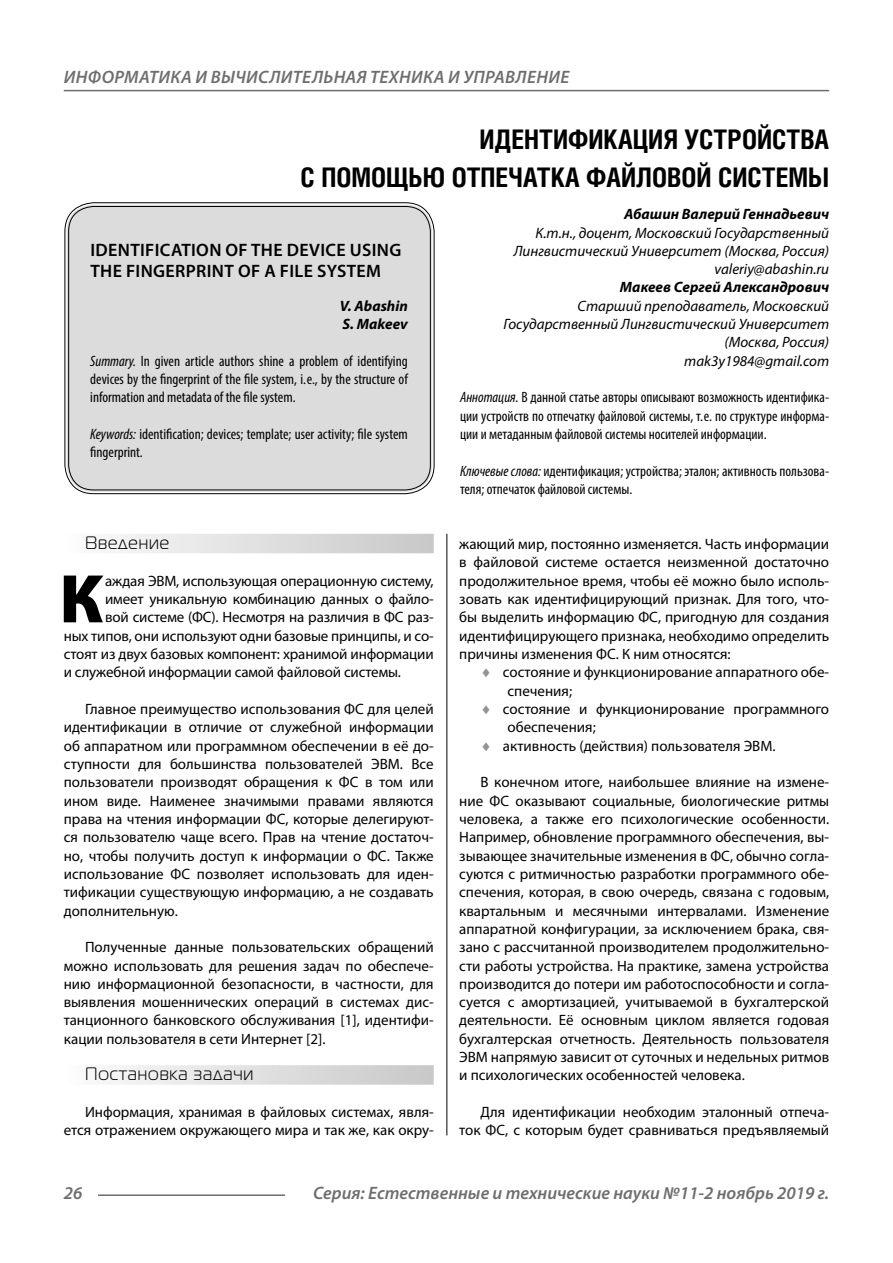
<style>
.page{position:relative;width:893px;height:1263px;background:#fff}
.page>*{position:absolute;margin:0;border:0;box-sizing:border-box;transform-origin:0 0}
.Bukvica{font:900 69.3px "Myriad Pro";color:#000}
.Header{font:700 27px/37.5px "Helios Cond C";color:#000;text-align:right}
.t1{font:italic 600 18px "Myriad Pro";color:#6e6e6e}
.Header-eng{font:600 18px/21.6px "Myriad Pro";letter-spacing:.02em;color:#000}
.Subheader{font:18px "Magistral C";letter-spacing:.05em;color:#000}
.Normal{font:15px/18.3px "Myriad Pro";color:#000;text-align:justify}
.Annotation-rus{font:condensed 15px/18.3px "Myriad Pro";color:#000;text-align:justify}
.Bukvica-2{font:15px "Myriad Pro";letter-spacing:-.01em;color:#000}
.Annotation-eng{font:condensed 15px/18.3px "Myriad Pro";color:#000;text-align:justify}
.Author-doc{font:italic 15px/18.3px "Myriad Pro";color:#000;text-align:right}
.Author{font:italic 700 15px "Myriad Pro";color:#000}
.Author-email{font:italic 15px "Myriad Pro";color:#000}
.Author-eng{font:italic 700 15px "Myriad Pro";color:#000}
.s1{font-style:italic}
.s2{color:#949494}
</style>
<div class="page">
<hr style="left:446px;top:128px;width:1px;height:1007px;background:#000">
<div style="left:64px;top:534px;width:370px;height:19px;background:linear-gradient(to right,#fcfcfc,#c8c8c8)"></div>
<div style="left:64px;top:1065px;width:370px;height:20px;background:linear-gradient(to right,#fcfcfc,#c8c8c8)"></div>
<div style="left:67px;top:205px;width:365px;height:287px;background:#dcdcdc;border-radius:27px"></div>
<div style="left:65px;top:202px;width:369px;height:292px;border:1px solid #000;border-radius:29px"></div>
<div style="left:68px;top:206px;width:363px;height:284px;border:1px solid #000;border-radius:25px"></div>
<hr style="left:98px;top:1194px;width:187px;height:2px;background:#6e6e6e">
<hr style="left:64px;top:90px;width:765px;height:1px;background:#6e6e6e">
<p class="t1" style="left:64px;top:66px;width:25px">Информатика</p>
<p class="t1" style="left:196px;top:66px;width:63px">и вычислител</p>
<p class="t1" style="left:323px;top:66px;width:23px">ьная</p>
<p class="t1" style="left:370px;top:66px;width:12px">техника</p>
<p class="t1" style="left:448px;top:66px;width:37px">и управление</p>
<p class="Header" style="left:301px;top:120px;width:530px">ИДЕНТИФИКАЦИЯ УСТРОЙСТВА<br>С ПОМОЩЬЮ ОТПЕЧАТКА ФАЙЛОВОЙ СИСТЕМЫ</p>
<p class="Author" style="left:624px;top:204px;width:206px">Абашин Валерий Геннадьевич</p>
<p class="Author-doc" style="left:514px;top:223px;width:317px">К.т.н., доцент, Московский Государственный<br>Лингвистический Университет (Москва, Россия)</p>
<p class="Author-email" style="left:714px;top:260px;width:116px">valeriy@abashin.ru</p>
<p class="Author" style="left:620px;top:278px;width:211px">Макеев Сергей Александрович</p>
<p class="Author-doc" style="left:504px;top:296px;width:327px">Старший преподаватель, Московский<br>Государственный Лингвистический Университет (Москва, Россия)</p>
<p class="Author-email" style="left:684px;top:351px;width:146px">mak3y1984@gmail.com</p>
<p class="Annotation-rus" style="left:460px;top:388px;width:371px"><span class="s1">Аннотация.</span> В данной статье авторы описывают возможность идентифика&shy;ции устройств по отпечатку файловой системы, т.е. по структуре информа&shy;ции и метаданным файловой системы носителей информации.</p>
<p class="Annotation-rus" style="left:460px;top:461px;width:371px"><span class="s1">Ключевые слова:</span> идентификация; устройства; эталон; активность пользова&shy;теля; отпечаток файловой системы.</p>
<p class="Header-eng" style="left:90px;top:239px;width:312px">IDENTIFICATION OF THE DEVICE USING<br>THE FINGERPRINT OF A FILE SYSTEM</p>
<p class="Author-eng" style="left:340px;top:296px;width:70px">V. Abashin</p>
<p class="Author-eng" style="left:343px;top:314px;width:67px">S. Makeev</p>
<p class="Annotation-eng" style="left:90px;top:351px;width:319px"><span class="s1">Summary.</span> In given article authors shine a problem of identifying devices by the fingerprint of the file system, i.e., by the structure of information and metadata of the file system.</p>
<p class="Annotation-eng" style="left:90px;top:425px;width:319px"><span class="s1">Keywords:</span> identification; devices; template; user activity; file system fingerprint.</p>
<p class="Subheader" style="left:85px;top:533px;width:86px">Введение</p>
<p class="Bukvica" style="left:59px;top:553px;width:45px">К</p>
<p class="Bukvica-2" style="left:105px;top:571px;width:330px">аждая ЭВМ, использующая операционную систему,</p>
<p class="Bukvica-2" style="left:105px;top:590px;width:330px">имеет уникальную комбинацию данных о файло-</p>
<p class="Bukvica-2" style="left:105px;top:608px;width:330px">вой системе (ФС). Несмотря на различия в ФС раз-</p>
<p class="Bukvica-2" style="left:64px;top:626px;width:371px">ных типов, они используют одни базовые принципы, и со-</p>
<p class="Bukvica-2" style="left:64px;top:645px;width:371px">стоят из двух базовых компонент: хранимой информации</p>
<p class="Bukvica-2" style="left:64px;top:663px;width:339px">и служебной информации самой файловой системы.</p>
<p class="Normal" style="left:64px;top:699px;width:371px;text-indent:21px">Главное преимущество использования ФС для целей идентификации в отличие от служебной информации об аппаратном или программном обеспечении в её до&shy;ступности для большинства пользователей ЭВМ. Все пользователи производят обращения к ФС в том или ином виде. Наименее значимыми правами являются права на чтения информации ФС, которые делегируют&shy;ся пользователю чаще всего. Прав на чтение достаточ&shy;но, чтобы получить доступ к информации о ФС. Также использование ФС позволяет использовать для иден&shy;тификации существующую информацию, а не создавать дополнительную.</p>
<p class="Normal" style="left:64px;top:938px;width:371px;text-indent:21px">Полученные данные пользовательских обращений можно использовать для решения задач по обеспече&shy;нию информационной безопасности, в частности, для выявления мошеннических операций в системах дис&shy;танционного банковского обслуживания [1], идентифи&shy;кации пользователя в сети Интернет [2].</p>
<p class="Subheader" style="left:85px;top:1064px;width:170px">Постановка задачи</p>
<p class="Normal" style="left:64px;top:1103px;width:371px;text-align:right">Информация, хранимая в файловых системах, явля&shy;ется отражением окружающего мира и так же, как окру-</p>
<p class="Normal" style="left:459px;top:535px;width:371px">жающий мир, постоянно изменяется. Часть информации в файловой системе остается неизменной достаточно продолжительное время, чтобы её можно было исполь&shy;зовать как идентифицирующий признак. Для того, что&shy;бы выделить информацию ФС, пригодную для создания идентифицирующего признака, необходимо определить причины изменения ФС. К ним относятся:</p>
<p class="Normal" style="left:507px;top:663px;width:323px;text-indent:-27px"><span class="s2">♦</span> состояние и функционирование аппаратного обе&shy;спечения;</p>
<p class="Normal" style="left:507px;top:699px;width:323px;text-indent:-27px"><span class="s2">♦</span> состояние и функционирование программного обеспечения;</p>
<p class="Normal" style="left:480px;top:736px;width:297px"><span class="s2">♦</span> активность (действия) пользователя ЭВМ.</p>
<p class="Normal" style="left:459px;top:773px;width:371px;text-indent:21px">В конечном итоге, наибольшее влияние на измене&shy;ние ФС оказывают социальные, биологические ритмы человека, а также его психологические особенности.<br>Например, обновление программного обеспечения, вы&shy;зывающее значительные изменения в ФС, обычно согла&shy;суются с ритмичностью разработки программного обе&shy;спечения, которая, в свою очередь, связана с годовым, квартальным и месячными интервалами. Изменение аппаратной конфигурации, за исключением брака, свя&shy;зано с рассчитанной производителем продолжительно&shy;сти работы устройства. На практике, замена устройства производится до потери им работоспособности и согла&shy;суется с амортизацией, учитываемой в бухгалтерской деятельности. Её основным циклом является годовая бухгалтерская отчетность. Деятельность пользователя ЭВМ напрямую зависит от суточных и недельных ритмов и психологических особенностей человека.</p>
<p class="Normal" style="left:459px;top:1103px;width:371px;text-align:right">Для идентификации необходим эталонный отпеча&shy;ток ФС, с которым будет сравниваться предъявляемый</p>
<p class="t1" style="left:64px;top:1182px;width:20px">26</p>
<p class="t1" style="left:313px;top:1182px;width:518px">Серия: Естественные и технические науки №11-2 ноябрь 2019 г.</p>
</div>
